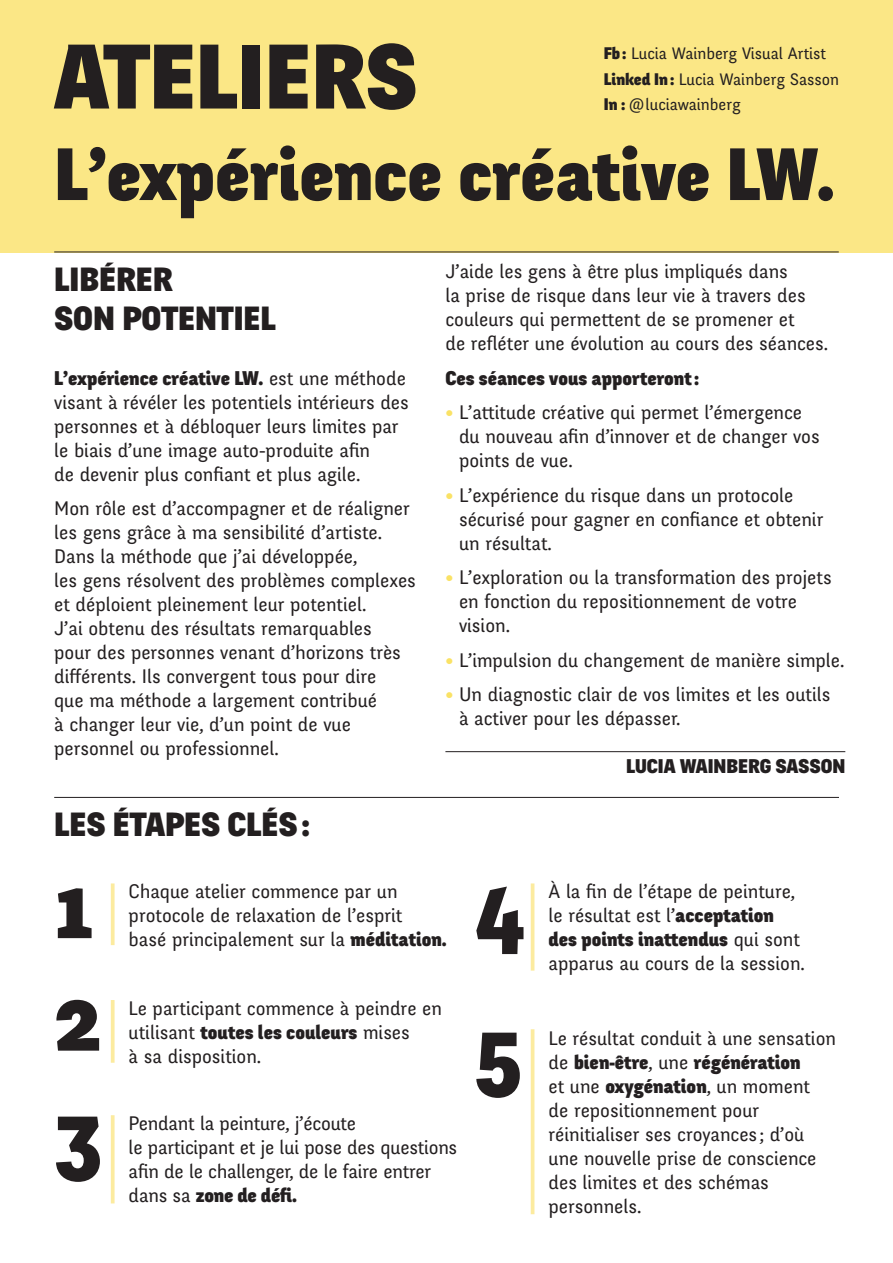
<style>
.page{position:relative;width:893px;height:1263px;background:#fff}
.page>*{position:absolute;margin:0;border:0;box-sizing:border-box;transform-origin:0 0}
.txt_intro{font:900 90px "Fengardo Neue";color:#231f20}
.t1{font:900 72.75px "Fengardo Neue";color:#231f20}
.TITRE_WORKSHOPS{font:900 33px/39.6px "Fengardo Neue";color:#231f20}
.txt_intro-2{font:19.5px/24px "Fengardo Neue";color:#231f20}
.txt_intro-3{font:900 19.5px "Fengardo Neue";color:#231f20}
.Style_de_paragraphe{font:900 19.5px "Fengardo Neue";color:#231f20}
.t2{font:16.5px "Fengardo Neue";color:#231f20}
.s1{font-weight:900}
.s2{font-weight:900;color:#fae265}
</style>
<div class="page">
<div style="left:0;top:0;width:893px;height:252px;background:#fbe786"></div>
<hr style="left:54px;top:252px;width:785px;height:1px;background:#231f20">
<hr style="left:54px;top:797px;width:785px;height:1px;background:#231f20">
<svg style="left:111px;top:883px;width:4px;height:62px"></svg>
<hr style="left:531px;top:883px;width:3px;height:88px;background:#fceb9f">
<svg style="left:111px;top:1000px;width:4px;height:63px"></svg>
<hr style="left:531px;top:1029px;width:3px;height:185px;background:#fceb9f">
<svg style="left:111px;top:1115px;width:4px;height:88px"></svg>
<hr style="left:445px;top:751px;width:400px;height:1px;background:#231f20">
<p class="txt_intro" style="left:54px;top:27px;width:364px">ATELIERS</p>
<p class="t1" style="left:54px;top:134px;width:782px">L’expérience créative LW.</p>
<p class="t2" style="left:604px;top:44px;width:224px"><span class="s1">Fb:</span> Lucia Wainberg Visual Artist</p>
<p class="t2" style="left:604px;top:69px;width:237px"><span class="s1">Linked In:</span> Lucia Wainberg Sasson</p>
<p class="t2" style="left:604px;top:95px;width:138px"><span class="s1">In :</span> @luciawainberg</p>
<p class="TITRE_WORKSHOPS" style="left:54px;top:260px;width:223px">LIBÉRER<br>SON POTENTIEL</p>
<p class="txt_intro-2" style="left:54px;top:366px;width:356px"><span class="s1">L’expérience créative LW.</span> est une méthode visant à révéler les potentiels intérieurs des personnes et à débloquer leurs limites par le biais d’une image auto-produite afin<br>de devenir plus confiant et plus agile.</p>
<p class="txt_intro-2" style="left:54px;top:497px;width:363px">Mon rôle est d’accompagner et de réaligner les gens grâce à ma sensibilité d’artiste.<br>Dans la méthode que j’ai développée,<br>les gens résolvent des problèmes complexes et déploient pleinement leur potentiel.<br>J’ai obtenu des résultats remarquables<br>pour des personnes venant d’horizons très différents. Ils convergent tous pour dire<br>que ma méthode a largement contribué<br>à changer leur vie, d’un point de vue personnel ou professionnel.</p>
<p class="TITRE_WORKSHOPS" style="left:54px;top:806px;width:257px">LES ÉTAPES CLÉS:</p>
<p class="txt_intro-2" style="left:445px;top:260px;width:384px">J’aide les gens à être plus impliqués dans<br>la prise de risque dans leur vie à travers des couleurs qui permettent de se promener et<br>de refléter une évolution au cours des séances.</p>
<p class="txt_intro-3" style="left:445px;top:367px;width:255px">Ces séances vous apporteront:</p>
<p class="txt_intro-2" style="left:459px;top:401px;width:362px;text-indent:-14px"><span class="s2">•</span> L’attitude créative qui permet l’émergence du nouveau afin d’innover et de changer vos points de vue.</p>
<p class="txt_intro-2" style="left:459px;top:483px;width:366px;text-indent:-14px"><span class="s2">•</span> L’expérience du risque dans un protocole sécurisé pour gagner en confiance et obtenir un résultat.</p>
<p class="txt_intro-2" style="left:459px;top:566px;width:374px;text-indent:-14px"><span class="s2">•</span> L’exploration ou la transformation des projets en fonction du repositionnement de votre vision.</p>
<p class="txt_intro-2" style="left:445px;top:648px;width:401px"><span class="s2">•</span> L’impulsion du changement de manière simple.</p>
<p class="txt_intro-2" style="left:459px;top:683px;width:373px;text-indent:-14px"><span class="s2">•</span> Un diagnostic clair de vos limites et les outils à activer pour les dépasser.</p>
<p class="Style_de_paragraphe" style="left:626px;top:755px;width:221px">LUCIA WAINBERG SASSON</p>
<p class="txt_intro-2" style="left:129px;top:879px;width:320px">Chaque atelier commence par un protocole de relaxation de l’esprit<br>basé principalement sur la <span class="s1">méditation.</span></p>
<p class="txt_intro-2" style="left:548px;top:879px;width:258px">À la fin de l’étape de peinture, le résultat est l’<span class="s1">acceptation des points inattendus</span> qui sont apparus au cours de la session.</p>
<p class="txt_intro-2" style="left:129px;top:996px;width:315px">Le participant commence à peindre en utilisant <span class="s1">toutes les couleurs</span> mises<br>à sa disposition.</p>
<p class="txt_intro" style="left:54px;top:856px;width:41px">1</p>
<p class="txt_intro" style="left:474px;top:858px;width:52px">4</p>
<p class="txt_intro" style="left:54px;top:969px;width:48px">2</p>
<p class="txt_intro-2" style="left:548px;top:1026px;width:289px">Le résultat conduit à une sensation de <span class="s1">bien-être</span>, une <span class="s1">régénération<br></span>et une <span class="s1">oxygénation</span>, un moment<br>de repositionnement pour réinitialiser ses croyances ; d’où une nouvelle prise de conscience des limites et des schémas personnels.</p>
<p class="txt_intro" style="left:474px;top:1000px;width:49px">5</p>
<p class="txt_intro-2" style="left:129px;top:1112px;width:330px">Pendant la peinture, j’écoute<br>le participant et je lui pose des questions afin de le challenger, de le faire entrer dans sa <span class="s1">zone de défi.</span></p>
<p class="txt_intro" style="left:54px;top:1084px;width:50px">3</p>
</div>
